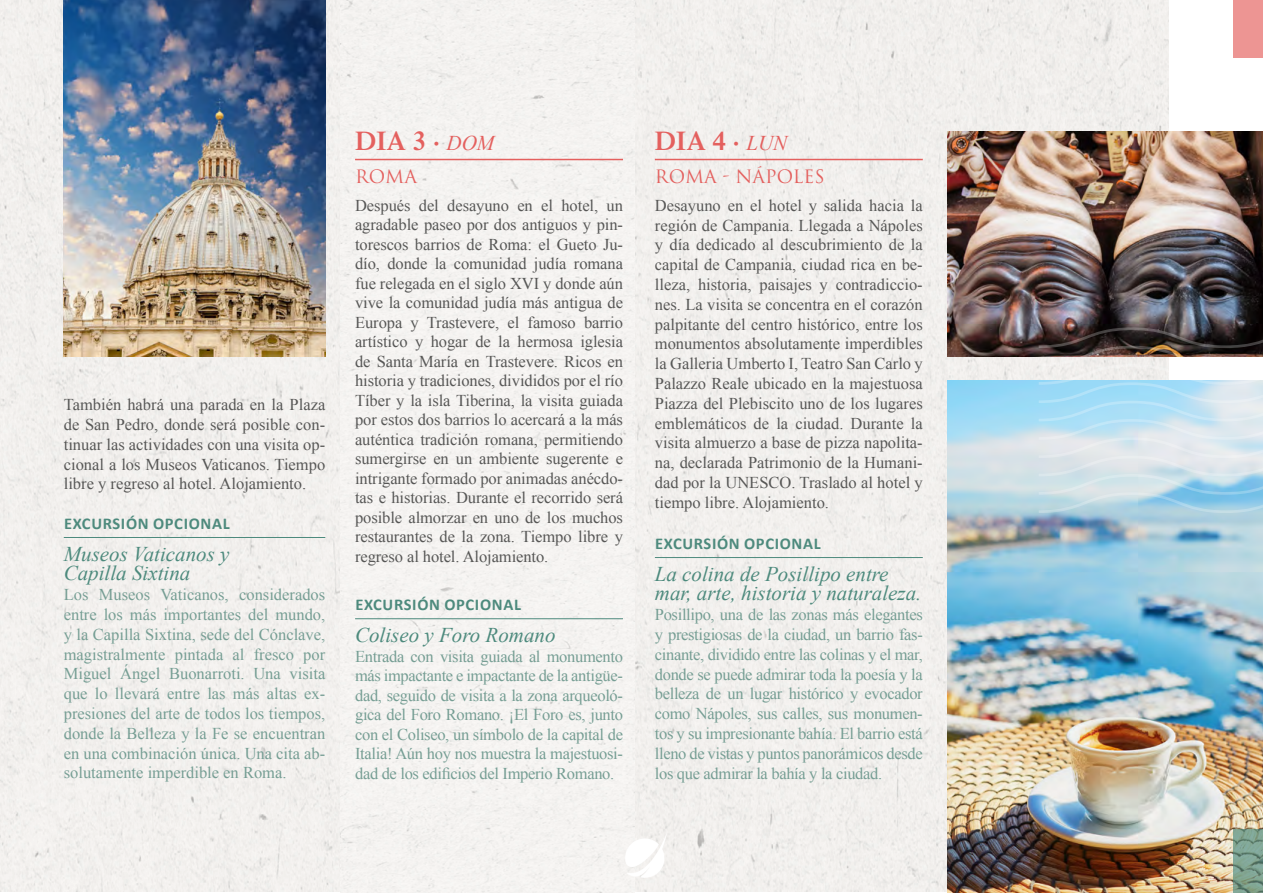
<style>
.page{position:relative;width:1263px;height:893px;background:#fff}
.page>*{position:absolute;margin:0;border:0;box-sizing:border-box;transform-origin:0 0}
.t1{font:600 27px "Times LT Std";color:#e4605e}
.t2{font:italic 21px/19.5px "Times New Roman";color:#4d8a7d}
.t3{font:18px "Trajan Pro";color:#e4605e}
.t4{font:16.5px/19.8px "Times New Roman";color:#575756;text-align:justify}
.t5{font:16.5px/19.8px "Times New Roman";letter-spacing:-.02em;color:#769e94;text-align:justify}
.t6{font:700 16.5px "Calibri";letter-spacing:.04em;color:#4d8a7d}
.s1{font-family:"Times New Roman";font-weight:400;font-style:italic;font-size:21px}
</style>
<div class="page">
<div style="left:0;top:0;width:1168px;height:892px;background:#f2f0ed"></div>
<div style="left:340px;top:0;width:295px;height:893px;background:#f5f3f1"></div>
<hr style="left:64px;top:537px;width:261px;height:1px;background:#4d8a7d">
<hr style="left:355px;top:159px;width:268px;height:1px;background:#e4605e">
<hr style="left:355px;top:618px;width:268px;height:1px;background:#4d8a7d">
<hr style="left:655px;top:159px;width:268px;height:1px;background:#e4605e">
<hr style="left:655px;top:557px;width:268px;height:1px;background:#4d8a7d">
<img style="left:64px;top:0;width:261px;height:357px">
<img style="left:948px;top:380px;width:315px;height:513px">
<img style="left:948px;top:132px;width:315px;height:224px">
<svg style="left:1039px;top:327px;width:224px;height:186px;background:#b3c5ce"></svg>
<div style="left:1233px;top:0;width:30px;height:57px;background:#ed9593"></div>
<svg style="left:1233px;top:829px;width:30px;height:64px;background:#799c8b"></svg>
<img style="left:625px;top:833px;width:41px;height:44px">
<p class="t4" style="left:64px;top:394px;width:263px">También habrá una parada en la Plaza de San Pedro, donde será posible con&shy;tinuar las actividades con una visita op&shy;cional a los Museos Vaticanos. Tiempo libre y regreso al hotel. Alojamiento.</p>
<p class="t6" style="left:64px;top:511px;width:167px">EXCURSIÓN OPCIONAL</p>
<p class="t2" style="left:64px;top:544px;width:167px">Museos Vaticanos y<br>Capilla Sixtina</p>
<p class="t5" style="left:64px;top:584px;width:263px">Los Museos Vaticanos, considerados entre los más importantes del mundo, y la Capilla Sixtina, sede del Cónclave, magistralmente pintada al fresco por Miguel Ángel Buonarroti. Una visita que lo llevará entre las más altas ex&shy;presiones del arte de todos los tiempos, donde la Belleza y la Fe se encuentran en una combinación única. Una cita ab&shy;solutamente imperdible en Roma.</p>
<h1 class="t1" style="left:355px;top:125px;width:141px">DIA 3 · <span class="s1">DOM</span></h1>
<p class="t3" style="left:355px;top:165px;width:63px">ROMA</p>
<p class="t4" style="left:355px;top:195px;width:269px">Después del desayuno en el hotel, un agradable paseo por dos antiguos y pin&shy;torescos barrios de Roma: el Gueto Ju&shy;dío, donde la comunidad judía romana fue relegada en el siglo XVI y donde aún vive la comunidad judía más antigua de Europa y Trastevere, el famoso barrio artístico y hogar de la hermosa iglesia de Santa María en Trastevere. Ricos en historia y tradiciones, divididos por el río Tíber y la isla Tiberina, la visita guiada por estos dos barrios lo acercará a la más auténtica tradición romana, permitiendo sumergirse en un ambiente sugerente e intrigante formado por animadas anécdo&shy;tas e historias. Durante el recorrido será posible almorzar en uno de los muchos restaurantes de la zona. Tiempo libre y regreso al hotel. Alojamiento.</p>
<p class="t6" style="left:355px;top:593px;width:167px">EXCURSIÓN OPCIONAL</p>
<p class="t2" style="left:355px;top:625px;width:202px">Coliseo y Foro Romano</p>
<p class="t5" style="left:355px;top:646px;width:269px">Entrada con visita guiada al monumento más impactante e impactante de la antigüe&shy;dad, seguido de visita a la zona arqueoló&shy;gica del Foro Romano. ¡El Foro es, junto con el Coliseo, un símbolo de la capital de Italia! Aún hoy nos muestra la majestuosi&shy;dad de los edificios del Imperio Romano.</p>
<h1 class="t1" style="left:655px;top:125px;width:134px">DIA 4 · <span class="s1">LUN</span></h1>
<p class="t3" style="left:655px;top:165px;width:171px">ROMA - NÁPOLES</p>
<p class="t4" style="left:655px;top:195px;width:269px">Desayuno en el hotel y salida hacia la región de Campania. Llegada a Nápoles y día dedicado al descubrimiento de la capital de Campania, ciudad rica en be&shy;lleza, historia, paisajes y contradiccio&shy;nes. La visita se concentra en el corazón palpitante del centro histórico, entre los monumentos absolutamente imperdibles la Galleria Umberto I, Teatro San Carlo y Palazzo Reale ubicado en la majestuosa Piazza del Plebiscito uno de los lugares emblemáticos de la ciudad. Durante la visita almuerzo a base de pizza napolita&shy;na, declarada Patrimonio de la Humani&shy;dad por la UNESCO. Traslado al hotel y tiempo libre. Alojamiento.</p>
<p class="t6" style="left:655px;top:531px;width:167px">EXCURSIÓN OPCIONAL</p>
<p class="t2" style="left:655px;top:564px;width:268px">La colina de Posillipo entre mar, arte, historia y naturaleza.</p>
<p class="t5" style="left:655px;top:604px;width:269px">Posillipo, una de las zonas más elegantes y prestigiosas de la ciudad, un barrio fas&shy;cinante, dividido entre las colinas y el mar, donde se puede admirar toda la poesía y la belleza de un lugar histórico y evocador como Nápoles, sus calles, sus monumen&shy;tos y su impresionante bahía. El barrio está lleno de vistas y puntos panorámicos desde los que admirar la bahía y la ciudad.</p>
</div>
